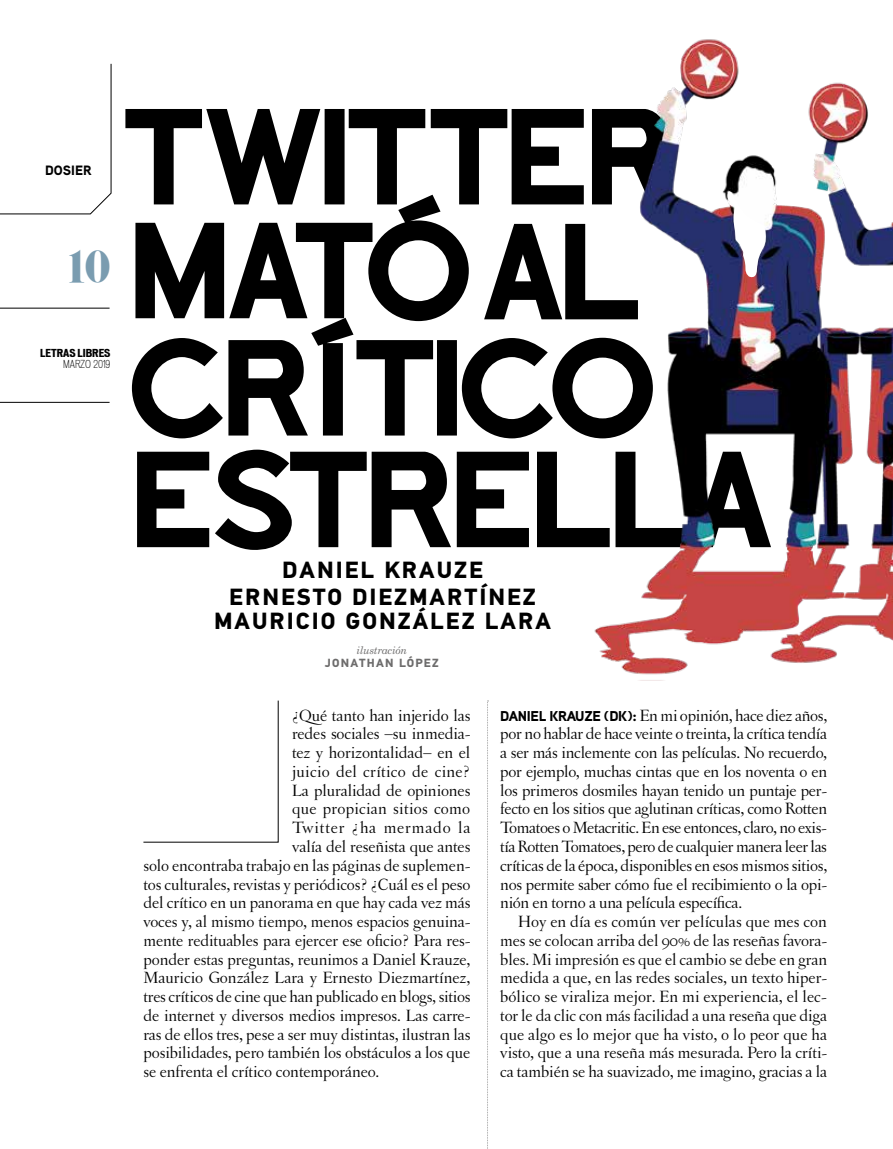
<style>
.page{position:relative;width:893px;height:1149px;background:#fff}
.page>*{position:absolute;margin:0;border:0;box-sizing:border-box;transform-origin:0 0}
.t1{font:39px "Eloquent JF";color:#7a9cb0}
.t2{font:700 23.4px/27px "PF Din Text Pro";letter-spacing:.085em;color:#000;text-align:center}
.t3{font:17.25px/18.8px "Letras Oldstyle";letter-spacing:-.005em;color:#000;text-align:justify}
.t4{font:17.25px "Letras Oldstyle";letter-spacing:.015em;color:#000}
.t5{font:17.25px "Letras Oldstyle";letter-spacing:.045em;color:#000}
.t6{font:900 13.5px "Aaux Pro";color:#000}
.t7{font:700 11.85px "PF Din Text Pro";letter-spacing:.105em;color:#6d6c6c}
.t8{font:700 expanded 10.5px "Vonnes";color:#000}
.t9{font:italic 10.5px "Century Schoolbook Pro";letter-spacing:-.02em;color:#6d6c6c}
.t10{font:300 condensed 10.5px "Vonnes";color:#000}
.s1{font-family:"Aaux Next";font-weight:900;font-size:14.25px}
</style>
<div class="page">
<svg style="left:0;top:63px;width:111px;height:151px"></svg>
<hr style="left:0;top:308px;width:110px;height:1px;background:#000">
<hr style="left:0;top:402px;width:110px;height:1px;background:#000">
<svg style="left:125px;top:109px;width:458px;height:95px"></svg>
<svg style="left:132px;top:319px;width:451px;height:119px"></svg>
<svg style="left:135px;top:195px;width:334px;height:126px"></svg>
<svg style="left:137px;top:449px;width:446px;height:101px"></svg>
<svg style="left:484px;top:224px;width:99px;height:95px"></svg>
<img style="left:583px;top:39px;width:310px;height:636px">
<svg style="left:143px;top:700px;width:136px;height:142px"></svg>
<svg style="left:728px;top:189px;width:38px;height:91px"></svg>
<svg style="left:487px;top:700px;width:2px;height:449px"></svg>
<p class="t6" style="left:45px;top:161px;width:48px">DOSIER</p>
<h1 class="t1" style="left:68px;top:240px;width:44px">10</h1>
<p class="t8" style="left:40px;top:346px;width:72px">LETRAS LIBRES</p>
<p class="t10" style="left:63px;top:357px;width:49px">MARZO 2019</p>
<h2 class="t2" style="left:229px;top:556px;width:308px">DANIEL KRAUZE<br>ERNESTO DIEZMARTÍNEZ</h2>
<h2 class="t2" style="left:214px;top:607px;width:338px">MAURICIO GONZÁLEZ LARA</h2>
<p class="t9" style="left:357px;top:643px;width:52px">ilustración</p>
<p class="t7" style="left:325px;top:655px;width:115px">JONATHAN LÓPEZ</p>
<p class="t3" style="left:292px;top:705px;width:180px">¿Qué tanto han injerido las</p>
<p class="t3" style="left:292px;top:724px;width:180px">redes sociales –su inmedia-</p>
<p class="t3" style="left:292px;top:743px;width:180px">tez y horizontalidad– en el</p>
<p class="t4" style="left:292px;top:761px;width:180px">juicio del crítico de cine?</p>
<p class="t3" style="left:292px;top:780px;width:180px">La pluralidad de opiniones</p>
<p class="t4" style="left:292px;top:798px;width:180px">que propician sitios como</p>
<p class="t5" style="left:292px;top:817px;width:180px">Twitter ¿ha mermado la</p>
<p class="t3" style="left:292px;top:836px;width:180px">valía del reseñista que antes</p>
<p class="t3" style="left:143px;top:855px;width:328px">solo encontraba trabajo en las páginas de suplemen-</p>
<p class="t3" style="left:143px;top:874px;width:328px">tos culturales, revistas y periódicos? ¿Cuál es el peso</p>
<p class="t3" style="left:143px;top:893px;width:328px">del crítico en un panorama en que hay cada vez más</p>
<p class="t3" style="left:143px;top:911px;width:328px">voces y, al mismo tiempo, menos espacios genuina-</p>
<p class="t3" style="left:143px;top:930px;width:328px">mente redituables para ejercer ese oficio? Para res-</p>
<p class="t3" style="left:143px;top:949px;width:328px">ponder estas preguntas, reunimos a Daniel Krauze,</p>
<p class="t3" style="left:143px;top:968px;width:328px">Mauricio González Lara y Ernesto Diezmartínez,</p>
<p class="t3" style="left:143px;top:986px;width:329px">tres críticos de cine que han publicado en blogs, sitios</p>
<p class="t3" style="left:143px;top:1005px;width:328px">de internet y diversos medios impresos. Las carre-</p>
<p class="t3" style="left:143px;top:1024px;width:328px">ras de ellos tres, pese a ser muy distintas, ilustran las</p>
<p class="t3" style="left:143px;top:1043px;width:328px">posibilidades, pero también los obstáculos a los que</p>
<p class="t3" style="left:143px;top:1061px;width:237px">se enfrenta el crítico contemporáneo.</p>
<p class="t3" style="left:500px;top:705px;width:329px"><span class="s1">DANIEL KRAUZE (DK):</span> En mi opinión, hace diez años, por no hablar de hace veinte o treinta, la crítica tendía a ser más inclemente con las películas. No recuerdo, por ejemplo, muchas cintas que en los noventa o en los primeros dosmiles hayan tenido un puntaje per&shy;fecto en los sitios que aglutinan críticas, como Rotten Tomatoes o Metacritic. En ese entonces, claro, no exis&shy;tía Rotten Tomatoes, pero de cualquier manera leer las críticas de la época, disponibles en esos mismos sitios, nos permite saber cómo fue el recibimiento o la opi&shy;nión en torno a una película específica.</p>
<p class="t3" style="left:500px;top:911px;width:329px;text-indent:18px">Hoy en día es común ver películas que mes con mes se colocan arriba del 90% de las reseñas favora&shy;bles. Mi impresión es que el cambio se debe en gran medida a que, en las redes sociales, un texto hiper&shy;bólico se viraliza mejor. En mi experiencia, el lec&shy;tor le da clic con más facilidad a una reseña que diga que algo es lo mejor que ha visto, o lo peor que ha visto, que a una reseña más mesurada. Pero la críti&shy;ca también se ha suavizado, me imagino, gracias a la</p>
</div>
